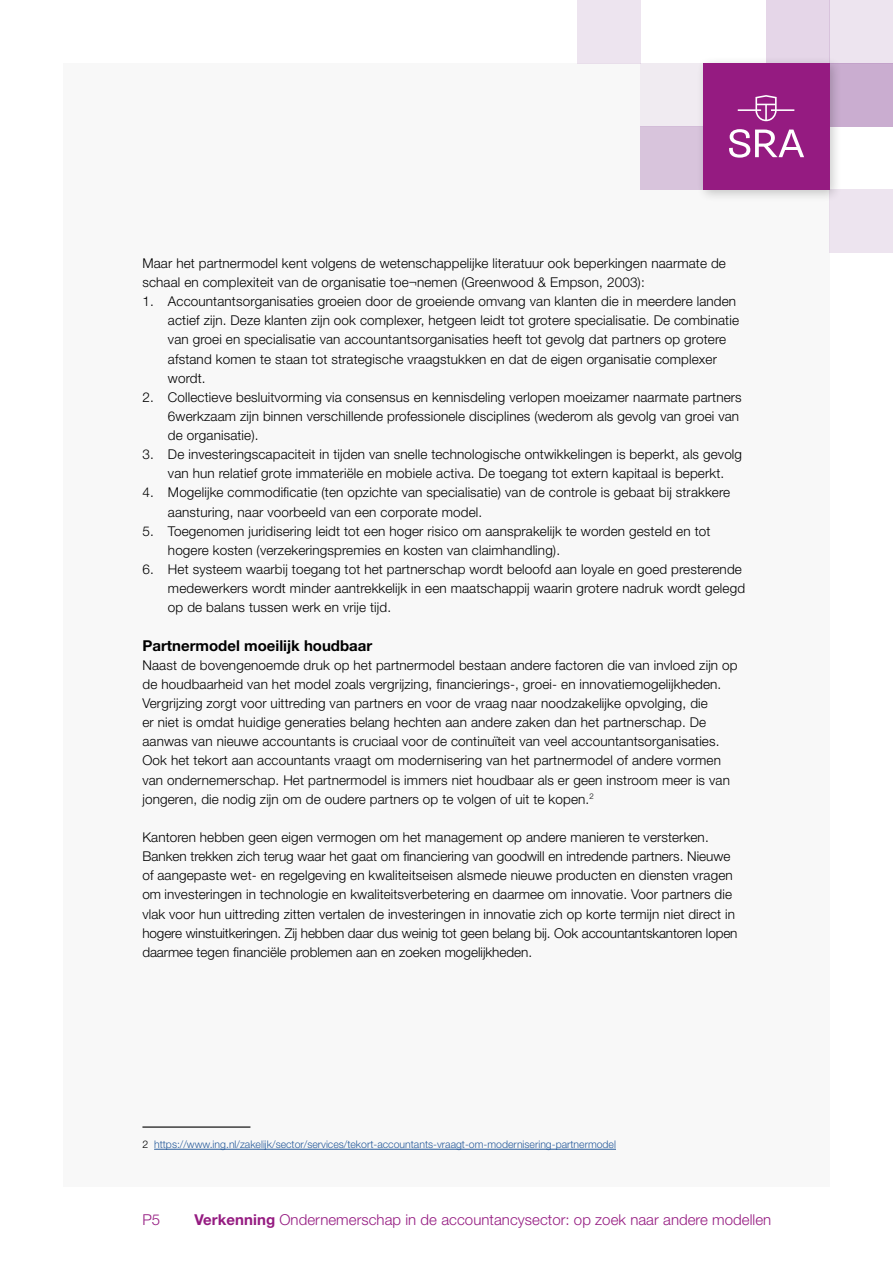
<style>
.page{position:relative;width:893px;height:1263px;background:#fff}
.page>*{position:absolute;margin:0;border:0;box-sizing:border-box;transform-origin:0 0}
.t1{font:300 15px "Helvetica Neue LT Std";letter-spacing:.005em;color:#951b81}
.t2{font:700 15px "Helvetica Neue LT Std";color:#000}
.t3{font:300 13.5px/19.2px "Helvetica Neue LT Std";letter-spacing:.01em;color:#000}
.t4{font:300 10.5px "Helvetica Neue LT Std";color:#275b9b}
.s1{color:#000}
.s2{font-weight:700}
</style>
<div class="page">
<div style="left:63px;top:63px;width:767px;height:1123px;background:#f8f8f8"></div>
<div style="left:830px;top:0;width:63px;height:63px;background:#ede4ef"></div>
<div style="left:767px;top:0;width:63px;height:63px;background:#e5d6e8"></div>
<div style="left:640px;top:63px;width:63px;height:63px;background:#f0ebf1"></div>
<div style="left:830px;top:189px;width:63px;height:64px;background:#ede4ef"></div>
<div style="left:830px;top:63px;width:63px;height:63px;background:#caadd0"></div>
<div style="left:577px;top:0;width:63px;height:63px;background:#ede4ef"></div>
<div style="left:640px;top:126px;width:63px;height:63px;background:#d8c4dc"></div>
<div style="left:697px;top:56px;width:146px;height:147px;background:#000;opacity:.2"></div>
<div style="left:703px;top:63px;width:127px;height:126px;background:#951b81"></div>
<svg style="left:738px;top:95px;width:56px;height:26px"></svg>
<svg style="left:729px;top:129px;width:75px;height:29px"></svg>
<hr style="left:142px;top:1126px;width:108px;height:1px;background:#000">
<hr style="left:154px;top:1149px;width:462px;height:1px;background:#275b9b">
<p class="t3" style="left:142px;top:253px;width:585px">Maar het partnermodel kent volgens de wetenschappelijke literatuur ook beperkingen naarmate de schaal en complexiteit van de organisatie toe¬nemen (Greenwood &amp; Empson, 2003):</p>
<p class="t3" style="left:168px;top:291px;width:573px;text-indent:-26px">1. Accountantsorganisaties groeien door de groeiende omvang van klanten die in meerdere landen actief zijn. Deze klanten zijn ook complexer, hetgeen leidt tot grotere specialisatie. De combinatie van groei en specialisatie van accountantsorganisaties heeft tot gevolg dat partners op grotere afstand komen te staan tot strategische vraagstukken en dat de eigen organisatie complexer wordt.</p>
<p class="t3" style="left:168px;top:387px;width:575px;text-indent:-26px">2. Collectieve besluitvorming via consensus en kennisdeling verlopen moeizamer naarmate partners<br>6werkzaam zijn binnen verschillende professionele disciplines (wederom als gevolg van groei van de organisatie).</p>
<p class="t3" style="left:142px;top:444px;width:601px;text-align:center">3. De investeringscapaciteit in tijden van snelle technologische ontwikkelingen is beperkt, als gevolg van hun relatief grote immateriële en mobiele activa. De toegang tot extern kapitaal is beperkt.</p>
<p class="t3" style="left:168px;top:483px;width:564px;text-indent:-26px">4. Mogelijke commodificatie (ten opzichte van specialisatie) van de controle is gebaat bij strakkere aansturing, naar voorbeeld van een corporate model.</p>
<p class="t3" style="left:168px;top:521px;width:544px;text-indent:-26px">5. Toegenomen juridisering leidt tot een hoger risico om aansprakelijk te worden gesteld en tot hogere kosten (verzekeringspremies en kosten van claimhandling).</p>
<p class="t3" style="left:168px;top:559px;width:579px;text-indent:-26px">6. Het systeem waarbij toegang tot het partnerschap wordt beloofd aan loyale en goed presterende medewerkers wordt minder aantrekkelijk in een maatschappij waarin grotere nadruk wordt gelegd op de balans tussen werk en vrije tijd.</p>
<p class="t2" style="left:142px;top:636px;width:231px">Partnermodel moeilijk houdbaar</p>
<p class="t3" style="left:142px;top:655px;width:597px">Naast de bovengenoemde druk op het partnermodel bestaan andere factoren die van invloed zijn op de houdbaarheid van het model zoals vergrijzing, financierings-, groei- en innovatiemogelijkheden.<br>Vergrijzing zorgt voor uittreding van partners en voor de vraag naar noodzakelijke opvolging, die<br>er niet is omdat huidige generaties belang hechten aan andere zaken dan het partnerschap. De aanwas van nieuwe accountants is cruciaal voor de continuïteit van veel accountantsorganisaties.<br>Ook het tekort aan accountants vraagt om modernisering van het partnermodel of andere vormen van ondernemerschap. Het partnermodel is immers niet houdbaar als er geen instroom meer is van jongeren, die nodig zijn om de oudere partners op te volgen of uit te kopen.<sup>2</sup></p>
<p class="t3" style="left:142px;top:827px;width:597px">Kantoren hebben geen eigen vermogen om het management op andere manieren te versterken.<br>Banken trekken zich terug waar het gaat om financiering van goodwill en intredende partners. Nieuwe of aangepaste wet- en regelgeving en kwaliteitseisen alsmede nieuwe producten en diensten vragen om investeringen in technologie en kwaliteitsverbetering en daarmee om innovatie. Voor partners die vlak voor hun uittreding zitten vertalen de investeringen in innovatie zich op korte termijn niet direct in hogere winstuitkeringen. Zij hebben daar dus weinig tot geen belang bij. Ook accountantskantoren lopen daarmee tegen financiële problemen aan en zoeken mogelijkheden.</p>
<p class="t4" style="left:142px;top:1138px;width:475px"><span class="s1">2</span> https://www.ing.nl/zakelijk/sector/services/tekort-accountants-vraagt-om-modernisering-partnermodel</p>
<p class="t1" style="left:142px;top:1210px;width:19px">P5</p>
<p class="t1" style="left:195px;top:1210px;width:578px"><span class="s2">Verkenning</span> Ondernemerschap in de accountancysector: op zoek naar andere modellen</p>
</div>
